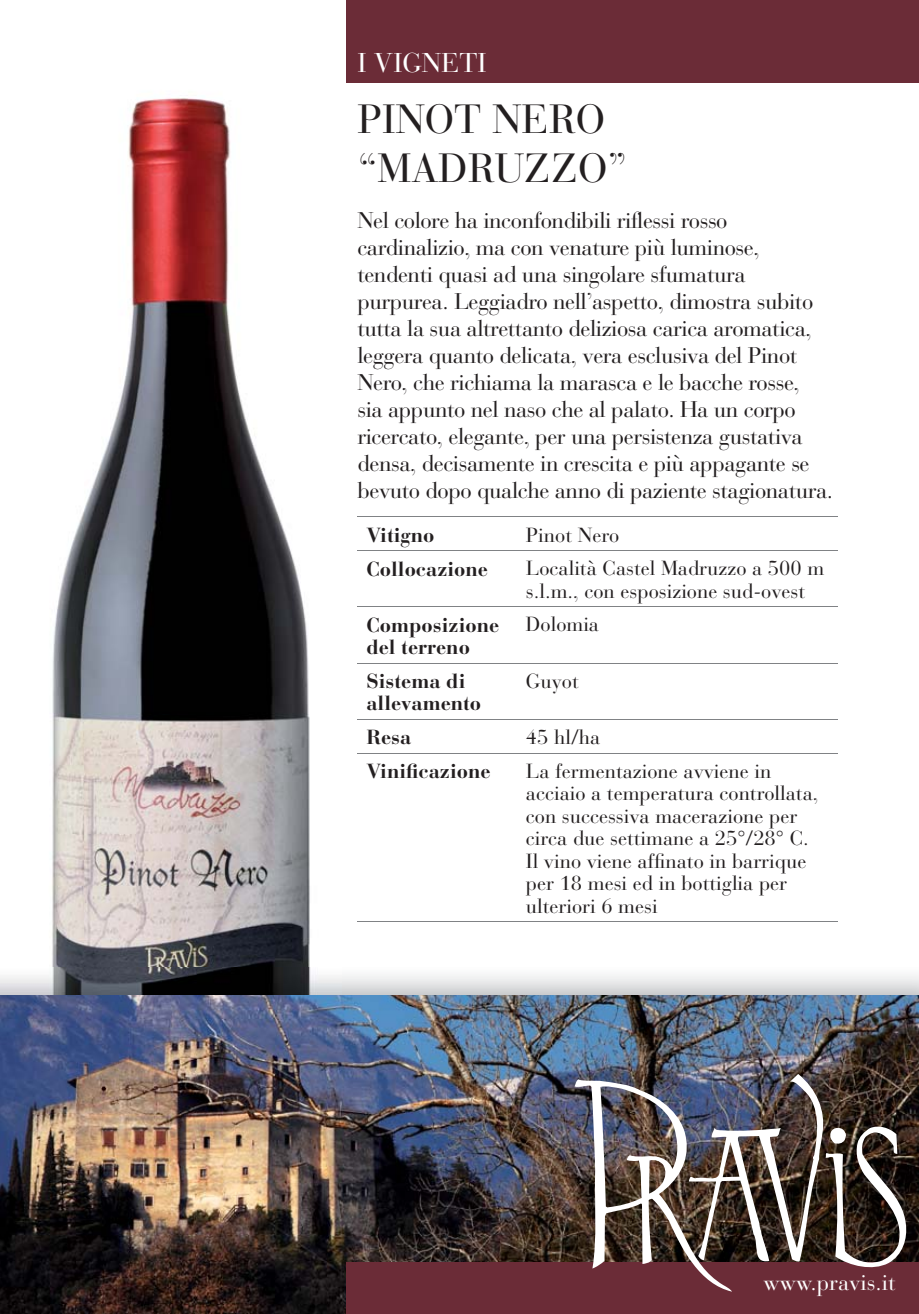
<style>
.page{position:relative;width:919px;height:1314px;background:#fff}
.page>*{position:absolute;margin:0;border:0;box-sizing:border-box;transform-origin:0 0}
.t1{font:40.5px/48.6px "Bauer Bodoni";color:#231f20}
.t2{font:27px "Bauer Bodoni";color:#fff}
.t3{font:22.5px/27px "Bauer Bodoni";letter-spacing:-.02em;color:#231f20}
.t4{font:22.5px "Bauer Bodoni";color:#fff}
.t5{font:20.25px/22.5px "Bauer Bodoni";color:#231f20}
.t6{font:700 20.25px/22.5px "Bauer Bodoni";color:#231f20}
</style>
<div class="page">
<img style="left:52px;top:98px;width:258px;height:869px">
<hr style="left:357px;top:550px;width:480px;height:1px;background:#808285">
<hr style="left:357px;top:607px;width:480px;height:1px;background:#808285">
<hr style="left:357px;top:663px;width:480px;height:1px;background:#808285">
<hr style="left:357px;top:719px;width:480px;height:1px;background:#808285">
<hr style="left:357px;top:753px;width:480px;height:1px;background:#808285">
<hr style="left:357px;top:517px;width:480px;height:1px;background:#808285">
<hr style="left:357px;top:922px;width:480px;height:1px;background:#808285">
<img style="left:0;top:967px;width:918px;height:28px">
<img style="left:0;top:995px;width:918px;height:319px">
<div style="left:346px;top:0;width:572px;height:83px;background:#6b2c37"></div>
<div style="left:346px;top:1262px;width:572px;height:52px;background:#6b2c37"></div>
<img style="left:574px;top:1074px;width:333px;height:218px">
<p class="t2" style="left:357px;top:52px;width:131px">I VIGNETI</p>
<h1 class="t1" style="left:357px;top:100px;width:272px">PINOT NERO “MADRUZZO”</h1>
<p class="t3" style="left:357px;top:209px;width:477px">Nel colore ha inconfondibili riflessi rosso cardinalizio, ma con venature più luminose, tendenti quasi ad una singolare sfumatura purpurea. Leggiadro nell’aspetto, dimostra subito tutta la sua altrettanto deliziosa carica aromatica, leggera quanto delicata, vera esclusiva del Pinot Nero, che richiama la marasca e le bacche rosse,<br>sia appunto nel naso che al palato. Ha un corpo ricercato, elegante, per una persistenza gustativa densa, decisamente in crescita e più appagante se bevuto dopo qualche anno di paziente stagionatura.</p>
<p class="t6" style="left:366px;top:526px;width:69px">Vitigno</p>
<p class="t5" style="left:526px;top:525px;width:95px">Pinot Nero</p>
<p class="t6" style="left:366px;top:559px;width:123px">Collocazione</p>
<p class="t5" style="left:526px;top:559px;width:300px">Località Castel Madruzzo a 500 m s.l.m., con esposizione sud-ovest</p>
<p class="t6" style="left:366px;top:616px;width:134px">Composizione del terreno</p>
<p class="t5" style="left:526px;top:615px;width:75px">Dolomia</p>
<p class="t6" style="left:366px;top:672px;width:116px">Sistema di allevamento</p>
<p class="t5" style="left:526px;top:672px;width:54px">Guyot</p>
<p class="t6" style="left:366px;top:728px;width:46px">Resa</p>
<p class="t5" style="left:526px;top:728px;width:76px">45 hl/ha</p>
<p class="t6" style="left:366px;top:762px;width:126px">Vinificazione</p>
<p class="t5" style="left:526px;top:762px;width:294px">La fermentazione avviene in acciaio a temperatura controllata, con successiva macerazione per circa due settimane a 25°/28° C.<br>Il vino viene affinato in barrique per 18 mesi ed in bottiglia per ulteriori 6 mesi</p>
<p class="t4" style="left:763px;top:1273px;width:133px">www.pravis.it</p>
</div>
